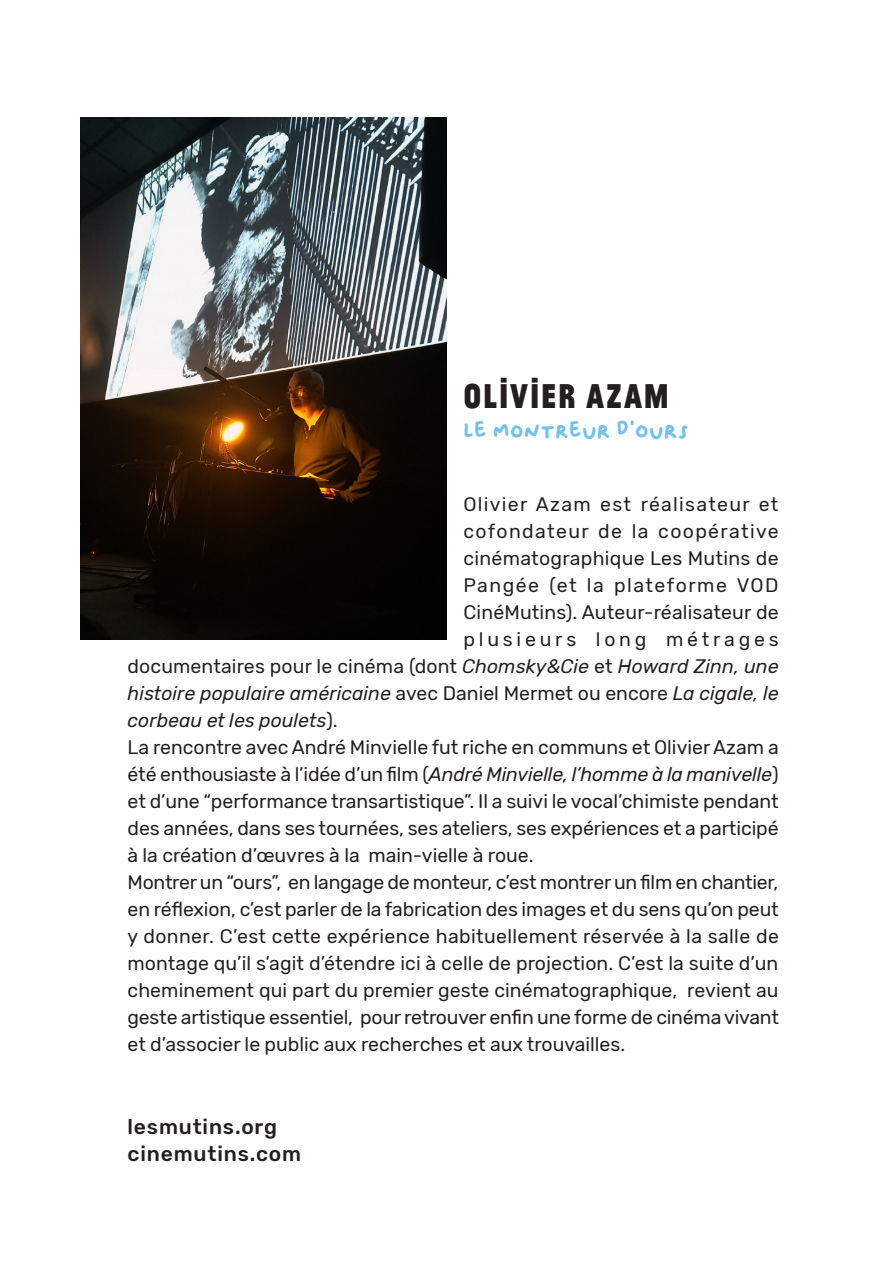
<style>
.page{position:relative;width:893px;height:1263px;background:#fff}
.page>*{position:absolute;margin:0;border:0;box-sizing:border-box;transform-origin:0 0}
.t1{font:700 36px "Jean Luc";letter-spacing:.05em;color:#231f20}
.t2{font:24px "Oliver";color:#70c1ee}
.t3{font:500 21px "Rubik";letter-spacing:.04em;color:#231f20}
.t4{font:19.5px/27px "Rubik";letter-spacing:.01em;color:#231f20;text-align:justify}
.t5{font:italic 19.5px "Rubik";color:#231f20}
.t6{font:19.5px "Rubik";letter-spacing:.065em;color:#231f20}
.t7{font:19.5px "Rubik";letter-spacing:.07em;color:#231f20}
.t8{font:19.5px "Rubik";letter-spacing:.075em;color:#231f20}
.t9{font:19.5px "Rubik";letter-spacing:.195em;color:#231f20}
.s1{font-style:italic}
.s2{font-style:normal}
</style>
<div class="page">
<img style="left:81px;top:117px;width:365px;height:522px">
<p class="t1" style="left:463px;top:371px;width:207px">OLIVIER AZAM</p>
<p class="t2" style="left:463px;top:417px;width:227px">Le montreur d’ours</p>
<p class="t6" style="left:463px;top:493px;width:316px">Olivier Azam est réalisateur et</p>
<p class="t7" style="left:463px;top:520px;width:317px">cofondateur de la coopérative</p>
<p class="t4" style="left:463px;top:545px;width:317px">cinématographique Les Mutins de</p>
<p class="t8" style="left:463px;top:574px;width:317px">Pangée (et la plateforme VOD</p>
<p class="t4" style="left:463px;top:599px;width:317px">CinéMutins). Auteur-réalisateur de</p>
<p class="t9" style="left:463px;top:628px;width:317px">plusieurs long métrages</p>
<p class="t4" style="left:128px;top:653px;width:653px">documentaires pour le cinéma (dont <span class="s1">Chomsky&amp;Cie</span> et <span class="s1">Howard Zinn, une</span></p>
<p class="t5" style="left:128px;top:683px;width:652px">histoire populaire américaine <span class="s2">avec Daniel Mermet ou encore</span> La cigale, le</p>
<p class="t5" style="left:128px;top:710px;width:212px">corbeau et les poulets<span class="s2">).</span></p>
<p class="t4" style="left:128px;top:734px;width:653px">La rencontre avec André Minvielle fut riche en communs et Olivier Azam a été enthousiaste à l’idée d’un film (<span class="s1">André Minvielle, l’homme à la manivelle</span>) et d’une “performance transartistique”. Il a suivi le vocal’chimiste pendant des années, dans ses tournées, ses ateliers, ses expériences et a participé à la création d’œuvres à la main-vielle à roue.</p>
<p class="t4" style="left:128px;top:869px;width:653px">Montrer un “ours”, en langage de monteur, c’est montrer un film en chantier, en réflexion, c’est parler de la fabrication des images et du sens qu’on peut y donner. C’est cette expérience habituellement réservée à la salle de montage qu’il s’agit d’étendre ici à celle de projection. C’est la suite d’un cheminement qui part du premier geste cinématographique, revient au geste artistique essentiel, pour retrouver enfin une forme de cinéma vivant et d’associer le public aux recherches et aux trouvailles.</p>
<p class="t3" style="left:128px;top:1114px;width:151px">lesmutins.org</p>
<p class="t3" style="left:128px;top:1141px;width:175px">cinemutins.com</p>
</div>
